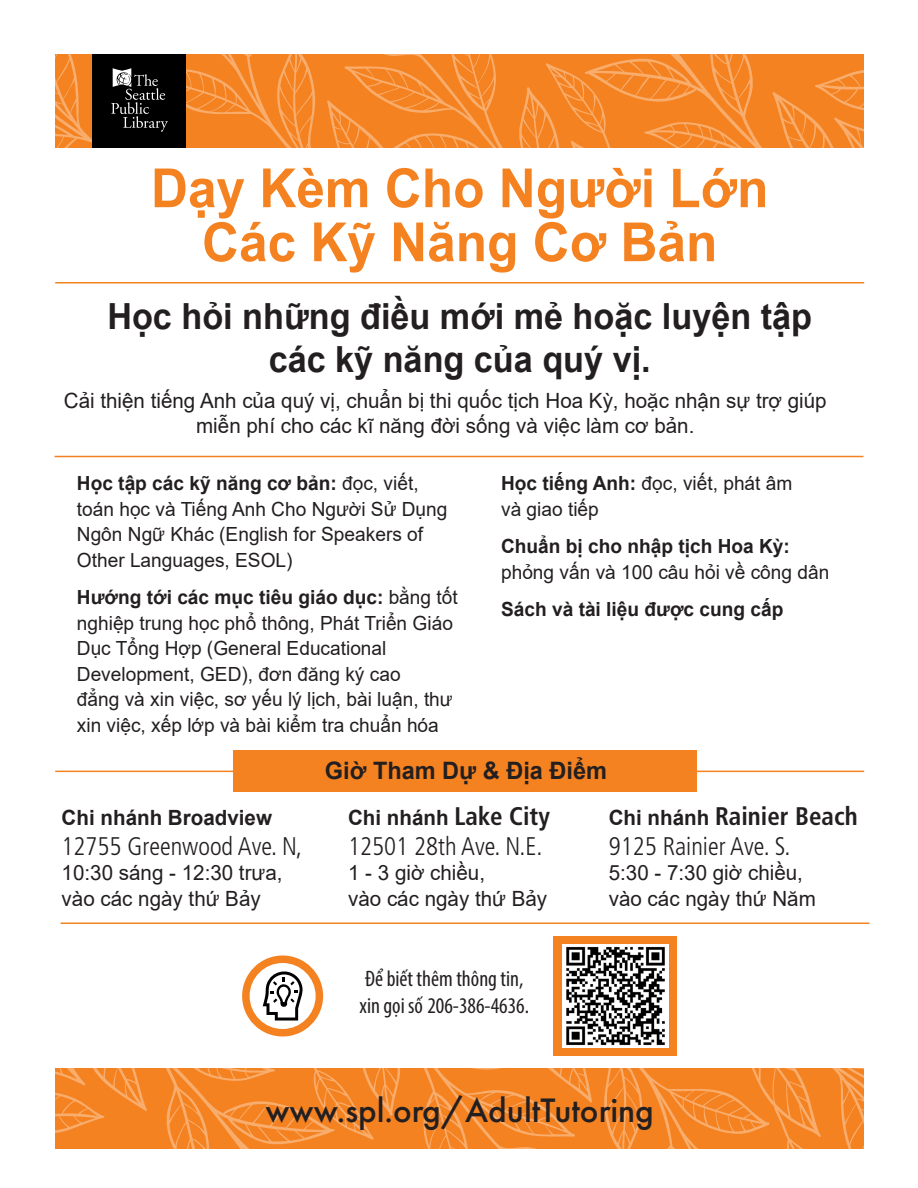
<style>
.page{position:relative;width:918px;height:1188px;background:#fff}
.page>*{position:absolute;margin:0;border:0;box-sizing:border-box;transform-origin:0 0}
.t1{font:700 54px/54px "Arial";color:#f58220;text-align:center;scale:.95 1}
.t2{font:700 36px/43.2px "Arial";color:#231f20;text-align:center;scale:.95 1}
.t3{font:500 35.25px "Futura PT";color:#231f20}
.t4{font:300 condensed 25.5px/30.6px "Frutiger LT Pro";color:#231f20}
.t5{font:700 24px "Arial";color:#231f20}
.t6{font:condensed 22.5px "Myriad Pro";color:#231f20}
.t7{font:21px/25.2px "Arial";color:#231f20}
.t8{font:700 21px "Arial";color:#231f20}
.t9{font:19.5px/25.5px "Arial";color:#231f20}
.t10{font:700 19.5px "Arial";color:#231f20}
.s1{font-weight:700}
.s2{font-family:"Frutiger LT Pro";font-stretch:condensed;font-size:25.5px}
.s3{font-family:"Arial";font-weight:700;font-stretch:normal;font-size:21px}
</style>
<div class="page">
<svg style="left:297px;top:1068px;width:567px;height:81px;background:#f5882c"></svg>
<svg style="left:55px;top:1068px;width:242px;height:81px;background:#f5882c"></svg>
<hr style="left:55px;top:282px;width:809px;height:2px;background:#f58220">
<hr style="left:55px;top:771px;width:809px;height:1px;background:#f58220">
<hr style="left:61px;top:923px;width:809px;height:1px;background:#f58220">
<svg style="left:55px;top:54px;width:567px;height:93px;background:#f4882b"></svg>
<svg style="left:622px;top:54px;width:242px;height:93px;background:#f5892c"></svg>
<div style="left:92px;top:54px;width:93px;height:93px;background:#000"></div>
<svg style="left:111px;top:68px;width:57px;height:64px"></svg>
<div style="left:554px;top:936px;width:123px;height:120px;background:#f58220"></div>
<img style="left:562px;top:945px;width:107px;height:102px">
<div style="left:242px;top:956px;width:81px;height:80px;background:#f58220;border-radius:50%"></div>
<div style="left:250px;top:963px;width:66px;height:66px;background:#fff;border-radius:50%"></div>
<svg style="left:263px;top:971px;width:40px;height:50px"></svg>
<hr style="left:55px;top:456px;width:808px;height:1px;background:#f58220">
<div style="left:234px;top:751px;width:463px;height:41px;background:#f58220"></div>
<p class="t1" style="left:151px;top:162px;width:651px">Dạy Kèm Cho Người Lớn<br>Các Kỹ Năng Cơ Bản</p>
<p class="t2" style="left:107px;top:295px;width:743px">Học hỏi những điều mới mẻ hoặc luyện tập các kỹ năng của quý vị.</p>
<p class="t7" style="left:64px;top:388px;width:764px;text-align:center">Cải thiện tiếng Anh của quý vị, chuẩn bị thi quốc tịch Hoa Kỳ, hoặc nhận sự trợ giúp miễn phí cho các kĩ năng đời sống và việc làm cơ bản.</p>
<p class="t9" style="left:501px;top:471px;width:293px"><span class="s1">Học tiếng Anh:</span> đọc, viết, phát âm</p>
<p class="t9" style="left:501px;top:496px;width:99px">và giao tiếp</p>
<p class="t10" style="left:501px;top:533px;width:290px">Chuẩn bị cho nhập tịch Hoa Kỳ:</p>
<p class="t9" style="left:501px;top:559px;width:330px">phỏng vấn và 100 câu hỏi về công dân</p>
<p class="t10" style="left:501px;top:596px;width:284px">Sách và tài liệu được cung cấp</p>
<p class="t9" style="left:77px;top:471px;width:372px"><span class="s1">Học tập các kỹ năng cơ bản:</span> đọc, viết, toán học và Tiếng Anh Cho Người Sử Dụng Ngôn Ngữ Khác (English for Speakers of Other Languages, ESOL)</p>
<p class="t9" style="left:77px;top:585px;width:382px"><span class="s1">Hướng tới các mục tiêu giáo dục:</span> bằng tốt nghiệp trung học phổ thông, Phát Triển Giáo<br>Dục Tổng Hợp (General Educational</p>
<p class="t9" style="left:77px;top:661px;width:325px">Development, GED), đơn đăng ký cao</p>
<p class="t9" style="left:77px;top:687px;width:377px">đẳng và xin việc, sơ yếu lý lịch, bài luận, thư xin việc, xếp lớp và bài kiểm tra chuẩn hóa</p>
<p class="t8" style="left:62px;top:803px;width:212px">Chi nhánh Broadview</p>
<p class="t4" style="left:62px;top:831px;width:242px">12755 Greenwood Ave. N,</p>
<p class="t7" style="left:62px;top:860px;width:222px">10:30 sáng - 12:30 trưa, vào các ngày thứ Bảy</p>
<p class="t5" style="left:325px;top:753px;width:284px">Giờ Tham Dự &amp; Địa Điểm</p>
<p class="t8" style="left:348px;top:803px;width:203px">Chi nhánh <span class="s2">Lake City</span></p>
<p class="t4" style="left:348px;top:831px;width:196px">12501 28th Ave. N.E.</p>
<p class="t7" style="left:348px;top:860px;width:201px">1 - 3 giờ chiều,<br>vào các ngày thứ Bảy</p>
<p class="t4" style="left:609px;top:801px;width:250px"><span class="s3">Chi nhánh</span> <span class="s1">Rainier Beach<br></span>9125 Rainier Ave. S.</p>
<p class="t7" style="left:609px;top:860px;width:209px">5:30 - 7:30 giờ chiều, vào các ngày thứ Năm</p>
<p class="t6" style="left:365px;top:965px;width:160px">Để biết thêm thông tin,</p>
<p class="t6" style="left:360px;top:992px;width:171px">xin gọi số 206-386-4636.</p>
<p class="t3" style="left:265px;top:1089px;width:390px">www.spl.org/AdultTutoring</p>
</div>
